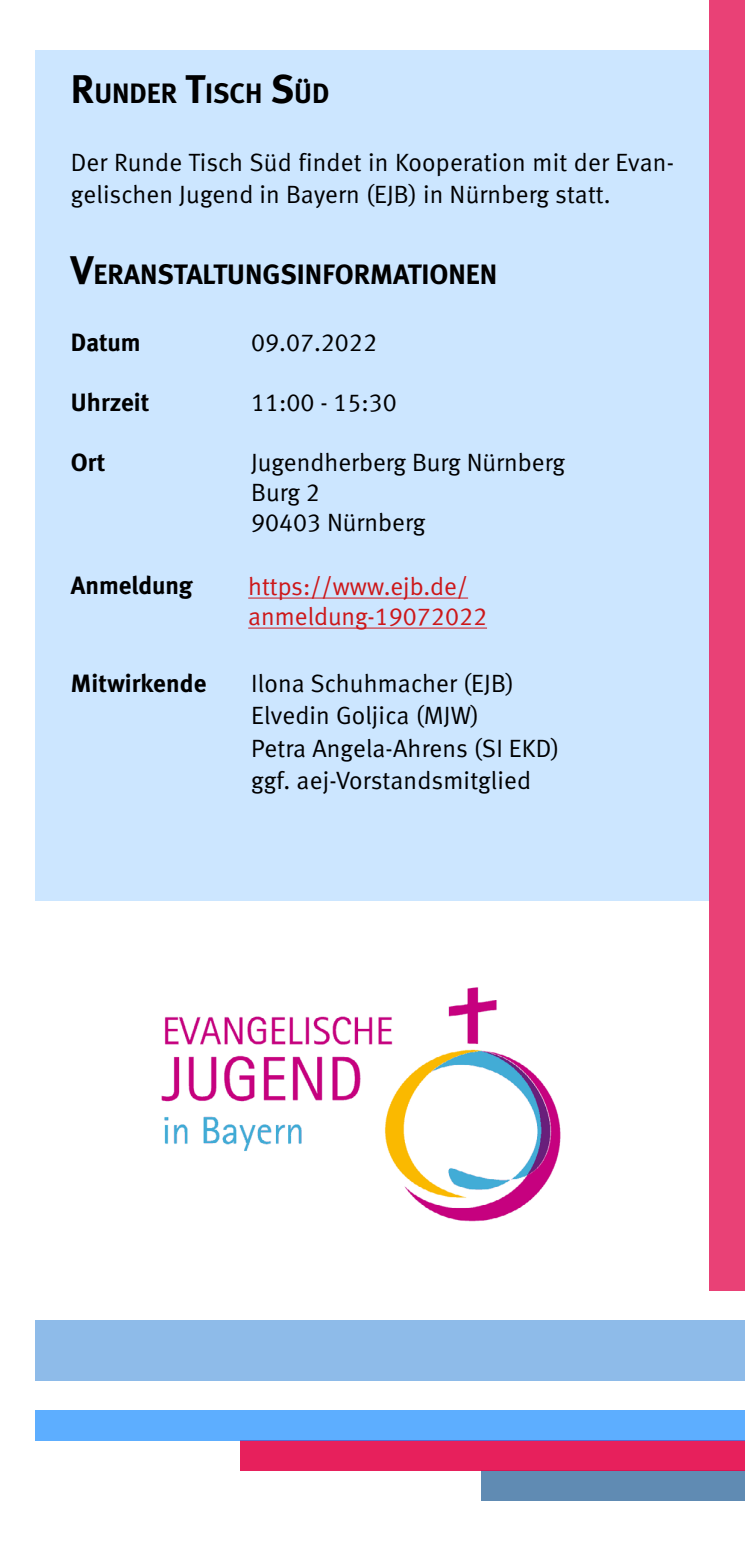
<style>
.page{position:relative;width:745px;height:1560px;background:#fff}
.page>*{position:absolute;margin:0;border:0;box-sizing:border-box;transform-origin:0 0}
.t1{font:700 28px "Meta";color:#000}
.t2{font:25px/32.5px "Meta Normal";letter-spacing:.005em;color:#000}
.t3{font:25px/30px "Meta Normal LF";color:#000}
.t4{font:25px/30px "Meta Normal LF";color:#cd1719}
.t5{font:700 25px "Meta";color:#000}
.s1{font-size:40px}
</style>
<div class="page">
<div style="left:35px;top:50px;width:674px;height:850px;background:#cce6ff"></div>
<div style="left:35px;top:1320px;width:709px;height:60px;background:#8ebbe9"></div>
<div style="left:709px;top:0;width:35px;height:1290px;background:#e94176"></div>
<div style="left:480px;top:1470px;width:264px;height:30px;background:#608bb3"></div>
<div style="left:240px;top:1440px;width:504px;height:30px;background:#e7205c"></div>
<div style="left:35px;top:1410px;width:709px;height:30px;background:#5daeff"></div>
<img style="left:161px;top:987px;width:400px;height:235px">
<hr style="left:744px;top:1320px;width:1px;height:60px;background:#8ebbe9">
<hr style="left:248px;top:597px;width:220px;height:1px;background:#cd1719">
<hr style="left:248px;top:627px;width:238px;height:1px;background:#cd1719">
<p class="t1" style="left:71px;top:77px;width:260px"><span class="s1">R</span>UNDER <span class="s1">T</span>ISCH <span class="s1">S</span>ÜD</p>
<p class="t2" style="left:71px;top:145px;width:604px">Der Runde Tisch Süd findet in Kooperation mit der Evan&shy;gelischen Jugend in Bayern (EJB) in Nürnberg statt.</p>
<p class="t1" style="left:71px;top:257px;width:427px"><span class="s1">V</span>ERANSTALTUNGSINFORMATIONEN</p>
<p class="t5" style="left:71px;top:328px;width:71px">Datum</p>
<p class="t3" style="left:251px;top:327px;width:127px">09.07.2022</p>
<p class="t5" style="left:71px;top:388px;width:80px">Uhrzeit</p>
<p class="t3" style="left:251px;top:387px;width:147px">11:00 - 15:30</p>
<p class="t5" style="left:71px;top:448px;width:36px">Ort</p>
<p class="t3" style="left:251px;top:447px;width:315px">Jugendherberg Burg Nürnberg<br>Burg 2<br>90403 Nürnberg</p>
<p class="t5" style="left:71px;top:570px;width:123px">Anmeldung</p>
<p class="t4" style="left:248px;top:570px;width:240px">https://www.ejb.de/ anmeldung-19072022</p>
<p class="t5" style="left:71px;top:668px;width:137px">Mitwirkende</p>
<p class="t2" style="left:251px;top:666px;width:309px">Ilona Schuhmacher (EJB)<br>Elvedin Goljica (MJW)<br>Petra Angela-Ahrens (SI EKD) ggf. aej-Vorstandsmitglied</p>
</div>
